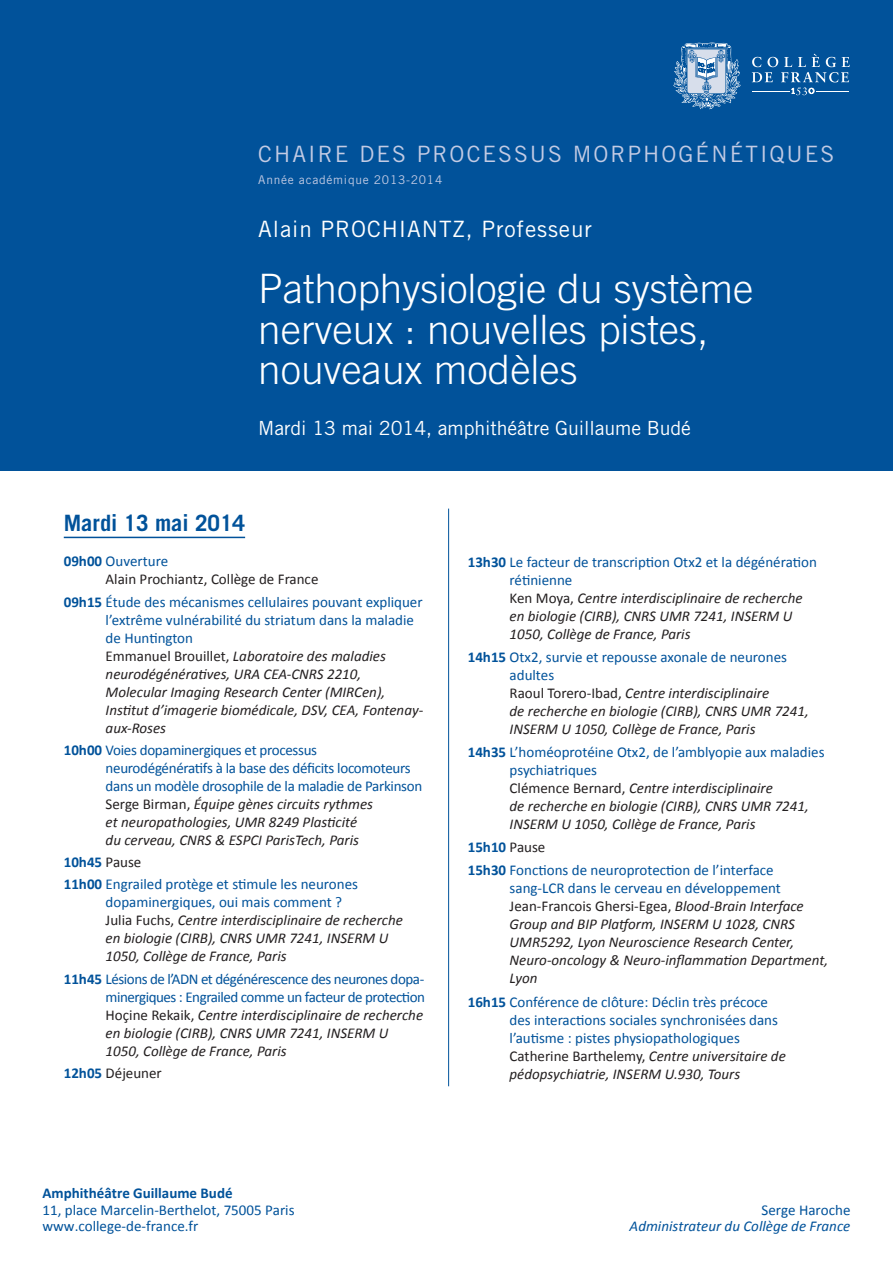
<style>
.page{position:relative;width:893px;height:1263px;background:#fff}
.page>*{position:absolute;margin:0;border:0;box-sizing:border-box;transform-origin:0 0}
.t1{font:300 40.5px/40.5px "Trade Gothic LT Std";color:#fff}
.t2{font:22.5px "Trade Gothic LT Std";letter-spacing:.09em;color:#c3cbe4}
.t3{font:22.5px "Trade Gothic LT Std";letter-spacing:.04em;color:#fff}
.t4{font:700 22.5px "Trade Gothic LT Std";color:#01529a}
.t5{font:19.5px "Trade Gothic LT Std";letter-spacing:-.005em;color:#fff}
.t6{font:italic 15px/18px "Calibri";color:#231f20}
.Style_de_paragraphe{font:15px/18px "Calibri";color:#01529a}
.Style_de_paragraphe-2{font:15px/18px "Calibri";letter-spacing:-.02em;color:#01529a}
.t7{font:15px/18px "Calibri";color:#231f20}
.Style_de_paragraphe-3{font:700 15px "Calibri";color:#01529a}
.Style_de_paragraphe-4{font:italic 15px "Calibri";color:#01529a}
.t8{font:12px "Trade Gothic LT Std";letter-spacing:.06em;color:#c3cbe4}
.s1{font-weight:700;color:#01529a}
.s2{color:#01529a}
.s3{font-weight:700;font-style:normal;color:#01529a}
.s4{font-style:normal;color:#01529a}
.s5{font-style:normal}
.s6{font-weight:700}
.s7{color:#231f20}
.s8{font-style:italic;color:#231f20}
.s9{font-weight:400;color:#231f20}
</style>
<div class="page">
<div style="left:0;top:0;width:893px;height:471px;background:#01529a"></div>
<svg style="left:752px;top:54px;width:98px;height:41px"></svg>
<hr style="left:752px;top:91px;width:38px;height:1px;background:#fff">
<hr style="left:817px;top:91px;width:32px;height:1px;background:#fff">
<svg style="left:673px;top:43px;width:67px;height:66px"></svg>
<hr style="left:64px;top:537px;width:181px;height:1px;background:#01529a">
<hr style="left:448px;top:509px;width:1px;height:577px;background:#01529a">
<p class="t2" style="left:258px;top:140px;width:577px">CHAIRE DES PROCESSUS MORPHOGÉNÉTIQUES</p>
<p class="t8" style="left:258px;top:172px;width:185px">Année académique 2013-2014</p>
<p class="t3" style="left:258px;top:215px;width:335px">Alain PROCHIANTZ, Professeur</p>
<p class="t1" style="left:258px;top:268px;width:496px">Pathophysiologie du système nerveux : nouvelles pistes, nouveaux modèles</p>
<p class="t5" style="left:258px;top:416px;width:434px">Mardi 13 mai 2014, amphithéâtre Guillaume Budé</p>
<p class="t4" style="left:64px;top:510px;width:183px">Mardi 13 mai 2014</p>
<p class="t7" style="left:106px;top:552px;width:214px;text-indent:-42px"><span class="s1">09h00</span> <span class="s2">Ouverture<br></span>Alain Prochiantz, Collège de France</p>
<p class="t6" style="left:106px;top:592px;width:319px;text-indent:-42px"><span class="s3">09h15</span> <span class="s4">Étude des mécanismes cellulaires pouvant expliquer l’extrême vulnérabilité du striatum dans la maladie de Huntington<br></span><span class="s5">Emmanuel Brouillet,</span> Laboratoire des maladies neurodégénératives, URA CEA-CNRS 2210, Molecular Imaging Research Center (MIRCen), Institut d’imagerie biomédicale, DSV, CEA, Fontenay&shy;aux-Roses</p>
<p class="Style_de_paragraphe-2" style="left:106px;top:741px;width:318px;text-indent:-42px"><span class="s6">10h00</span> Voies dopaminergiques et processus neurodégénératifs à la base des déficits locomoteurs dans un modèle drosophile de la maladie de Parkinson <span class="s7">Serge Birman,</span> <span class="s8">Équipe gènes circuits rythmes<br>et neuropathologies, UMR 8249 Plasticité<br>du cerveau, CNRS &amp; ESPCI ParisTech, Paris</span></p>
<p class="Style_de_paragraphe-3" style="left:64px;top:853px;width:79px">10h45 <span class="s9">Pause</span></p>
<p class="t6" style="left:106px;top:875px;width:299px;text-indent:-42px"><span class="s3">11h00</span> <span class="s4">Engrailed protège et stimule les neurones dopaminergiques, oui mais comment ?<br></span><span class="s5">Julia Fuchs,</span> Centre interdisciplinaire de recherche en biologie (CIRB), CNRS UMR 7241, INSERM U 1050, Collège de France, Paris</p>
<p class="t6" style="left:106px;top:969px;width:321px;text-indent:-42px"><span class="s3">11h45</span> <span class="s4">Lésions de l’ADN et dégénérescence des neurones dopa&shy;minergiques : Engrailed comme un facteur de protection </span><span class="s5">Hoçine Rekaik,</span> Centre interdisciplinaire de recherche en biologie (CIRB), CNRS UMR 7241, INSERM U 1050, Collège de France, Paris</p>
<p class="t7" style="left:64px;top:1064px;width:100px"><span class="s1">12h05</span> Déjeuner</p>
<p class="Style_de_paragraphe-3" style="left:43px;top:1183px;width:192px">Amphithéâtre Guillaume Budé</p>
<p class="Style_de_paragraphe" style="left:43px;top:1201px;width:254px">11, place Marcelin-Berthelot, 75005 Paris</p>
<p class="Style_de_paragraphe" style="left:43px;top:1217px;width:157px">www.college-de-france.fr</p>
<p class="t6" style="left:510px;top:552px;width:309px;text-indent:-42px"><span class="s3">13h30</span> <span class="s4">Le facteur de transcription Otx2 et la dégénération rétinienne<br></span><span class="s5">Ken Moya,</span> Centre interdisciplinaire de recherche en biologie (CIRB), CNRS UMR 7241, INSERM U 1050, Collège de France, Paris</p>
<p class="t6" style="left:510px;top:647px;width:301px;text-indent:-42px"><span class="s3">14h15</span> <span class="s4">Otx2, survie et repousse axonale de neurones adultes<br></span><span class="s5">Raoul Torero-Ibad,</span> Centre interdisciplinaire<br>de recherche en biologie (CIRB), CNRS UMR 7241, INSERM U 1050, Collège de France, Paris</p>
<p class="t6" style="left:510px;top:743px;width:316px;text-indent:-42px"><span class="s3">14h35</span> <span class="s4">L’homéoprotéine Otx2, de l’amblyopie aux maladies psychiatriques<br></span><span class="s5">Clémence Bernard,</span> Centre interdisciplinaire<br>de recherche en biologie (CIRB), CNRS UMR 7241, INSERM U 1050, Collège de France, Paris</p>
<p class="Style_de_paragraphe-3" style="left:468px;top:838px;width:79px">15h10 <span class="s9">Pause</span></p>
<p class="t6" style="left:510px;top:861px;width:320px;text-indent:-42px"><span class="s3">15h30</span> <span class="s4">Fonctions de neuroprotection de l’interface sang-LCR dans le cerveau en développement </span><span class="s5">Jean-Francois Ghersi-Egea,</span> Blood-Brain Interface Group and BIP Platform, INSERM U 1028, CNRS UMR5292, Lyon Neuroscience Research Center, Neuro-oncology &amp; Neuro-inflammation Department, Lyon</p>
<p class="Style_de_paragraphe" style="left:510px;top:992px;width:278px;text-indent:-42px"><span class="s6">16h15</span> Conférence de clôture: Déclin très précoce des interactions sociales synchronisées dans l’autisme : pistes physiopathologiques <span class="s7">Catherine Barthelemy,</span> <span class="s8">Centre universitaire de pédopsychiatrie, INSERM U.930, Tours</span></p>
<p class="Style_de_paragraphe" style="left:762px;top:1201px;width:90px">Serge Haroche</p>
<p class="Style_de_paragraphe-4" style="left:630px;top:1216px;width:222px">Administrateur du Collège de France</p>
</div>
